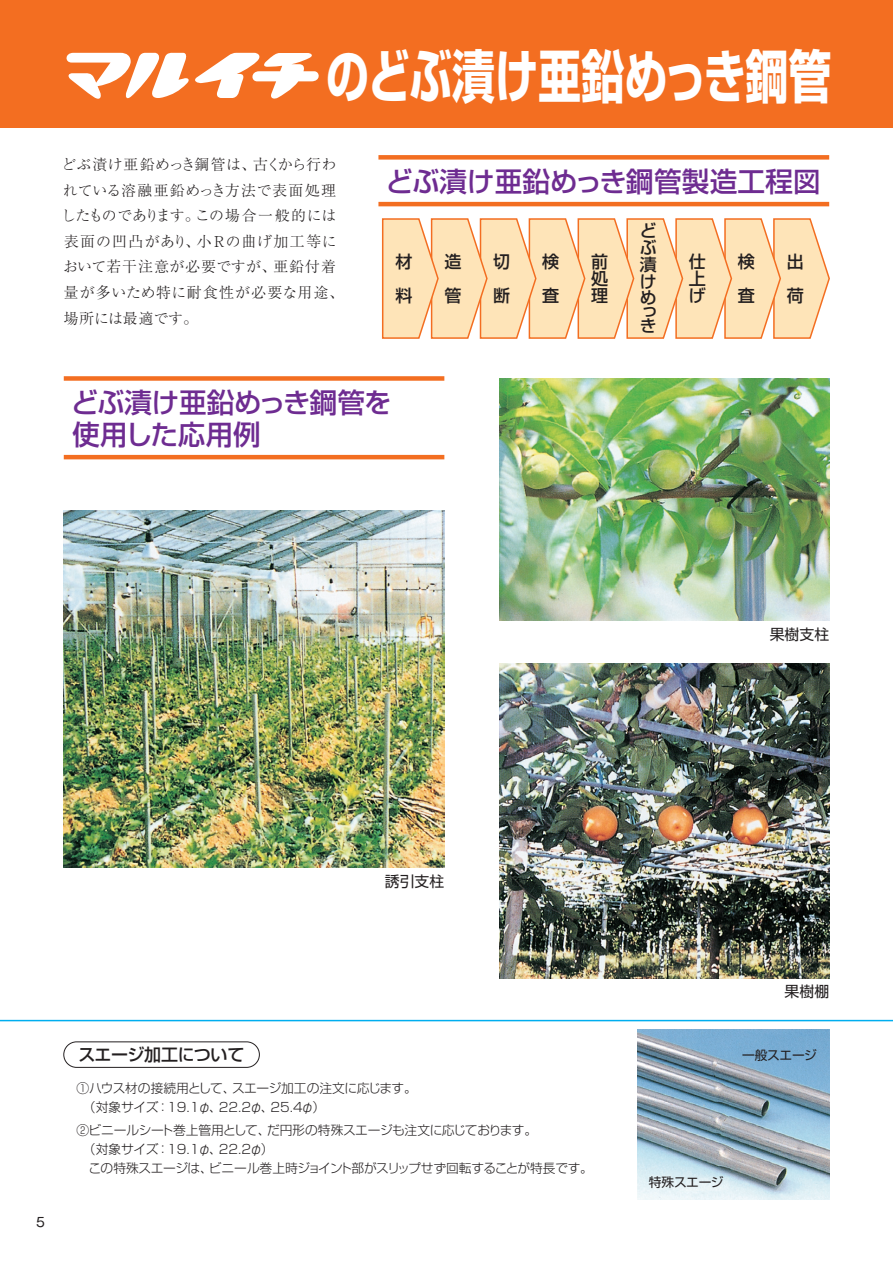
<style>
.page{position:relative;width:893px;height:1263px;background:#fff}
.page>*{position:absolute;margin:0;border:0;box-sizing:border-box;transform-origin:0 0}
.t1{font:700 57.45px "Shin Go Pr 6 N";color:#fff;scale:.75 1}
.t2{font:500 27.6px/32px "Shin Go Pr 6 N";letter-spacing:-.01em;color:#6e2c91}
.t3{font:500 16.95px/34px "Shin Go Pr 6 N";letter-spacing:-.02em;color:#231f20}
.t4{font:300 14.85px/25.5px "Ryumin Pr 6 N";letter-spacing:.04em;color:#231f20}
.t5{font:14.85px "Shin Go Pr 6 N";color:#231f20}
.t6{font:300 12.75px/19.2px "Shin Go Pr 6 N";letter-spacing:-.035em;color:#231f20}
.t7{font:300 12.75px "Shin Go Pr 6 N";letter-spacing:-.015em;color:#231f20}
.t8{font:12.75px "Shin Go Pr 6 N";letter-spacing:-.03em;color:#231f20}
.t9{font:12.75px "Gothic MB101 Pr 6 N";color:#231f20}
</style>
<div class="page">
<div style="left:0;top:0;width:893px;height:128px;background:#f36e21"></div>
<svg style="left:66px;top:52px;width:253px;height:47px"></svg>
<svg style="left:381px;top:218px;width:449px;height:121px;background:#fddeb3"></svg>
<img style="left:638px;top:1029px;width:191px;height:170px">
<img style="left:500px;top:378px;width:329px;height:243px">
<img style="left:500px;top:663px;width:329px;height:315px">
<img style="left:64px;top:510px;width:380px;height:357px">
<hr style="left:378px;top:202px;width:451px;height:4px;background:#f36e21">
<div style="left:378px;top:155px;width:451px;height:5px;background:#f36e21"></div>
<hr style="left:64px;top:455px;width:380px;height:4px;background:#f36e21">
<div style="left:64px;top:376px;width:380px;height:5px;background:#f36e21"></div>
<div style="left:64px;top:1042px;width:196px;height:25px;border:1px solid #231f20;border-radius:13px"></div>
<hr style="left:0;top:1020px;width:893px;height:1px;background:#00aeef">
<h1 class="t1" style="left:326px;top:30px;width:675px">のどぶ漬け亜鉛めっき鋼管</h1>
<p class="t4" style="left:61px;top:151px;width:285px">どぶ漬け亜鉛めっき鋼管は、古くから行われている溶融亜鉛めっき方法で表面処理したものであります。この場合一般的には表面の凹凸があり、小Rの曲げ加工等において若干注意が必要ですが、亜鉛付着量が多いため特に耐食性が必要な用途、場所には最適です。</p>
<h2 class="t2" style="left:386px;top:164px;width:437px">どぶ漬け亜鉛めっき鋼管製造工程図</h2>
<h3 class="t3" style="left:395px;top:244px;width:18px">材料</h3>
<h3 class="t3" style="left:444px;top:244px;width:18px">造管</h3>
<h3 class="t3" style="left:493px;top:244px;width:18px">切断</h3>
<h3 class="t3" style="left:542px;top:244px;width:18px">検</h3>
<h3 class="t3" style="left:591px;top:252px;width:18px;line-height:17px;text-align:justify">前処理</h3>
<h3 class="t3" style="left:542px;top:278px;width:18px">査</h3>
<h3 class="t3" style="left:640px;top:222px;width:18px;line-height:16.6px;text-align:justify">どぶ漬けめ</h3>
<h3 class="t3" style="left:640px;top:303px;width:18px;line-height:14.4px">っき</h3>
<h3 class="t3" style="left:689px;top:252px;width:18px;line-height:16.8px;text-align:justify">仕上げ</h3>
<h3 class="t3" style="left:738px;top:244px;width:18px">検査</h3>
<h3 class="t3" style="left:787px;top:244px;width:18px">出荷</h3>
<h2 class="t2" style="left:71px;top:385px;width:322px">どぶ漬け亜鉛めっき鋼管を使用した応用例</h2>
<p class="t5" style="left:770px;top:622px;width:61px">果樹支柱</p>
<p class="t5" style="left:385px;top:869px;width:61px">誘引支柱</p>
<p class="t9" style="left:36px;top:1212px;width:10px">5</p>
<p class="t5" style="left:784px;top:979px;width:46px">果樹棚</p>
<h3 class="t3" style="left:78px;top:1037px;width:168px">スエージ加工について</h3>
<p class="t8" style="left:742px;top:1044px;width:76px">一般スエージ</p>
<p class="t6" style="left:83px;top:1077px;width:335px;text-indent:-6px">①ハウス材の接続用として、スエージ加工の注文に応じます。（対象サイズ：19.1φ、22.2φ、25.4φ）</p>
<p class="t6" style="left:77px;top:1119px;width:462px">②ビニールシート巻上管用として、だ円形の特殊スエージも注文に応じております。</p>
<p class="t7" style="left:83px;top:1139px;width:192px">（対象サイズ：19.1φ、22.2φ）</p>
<p class="t6" style="left:89px;top:1158px;width:506px">この特殊スエージは、ビニール巻上時ジョイント部がスリップせず回転することが特長です。</p>
<p class="t8" style="left:649px;top:1171px;width:76px">特殊スエージ</p>
</div>
